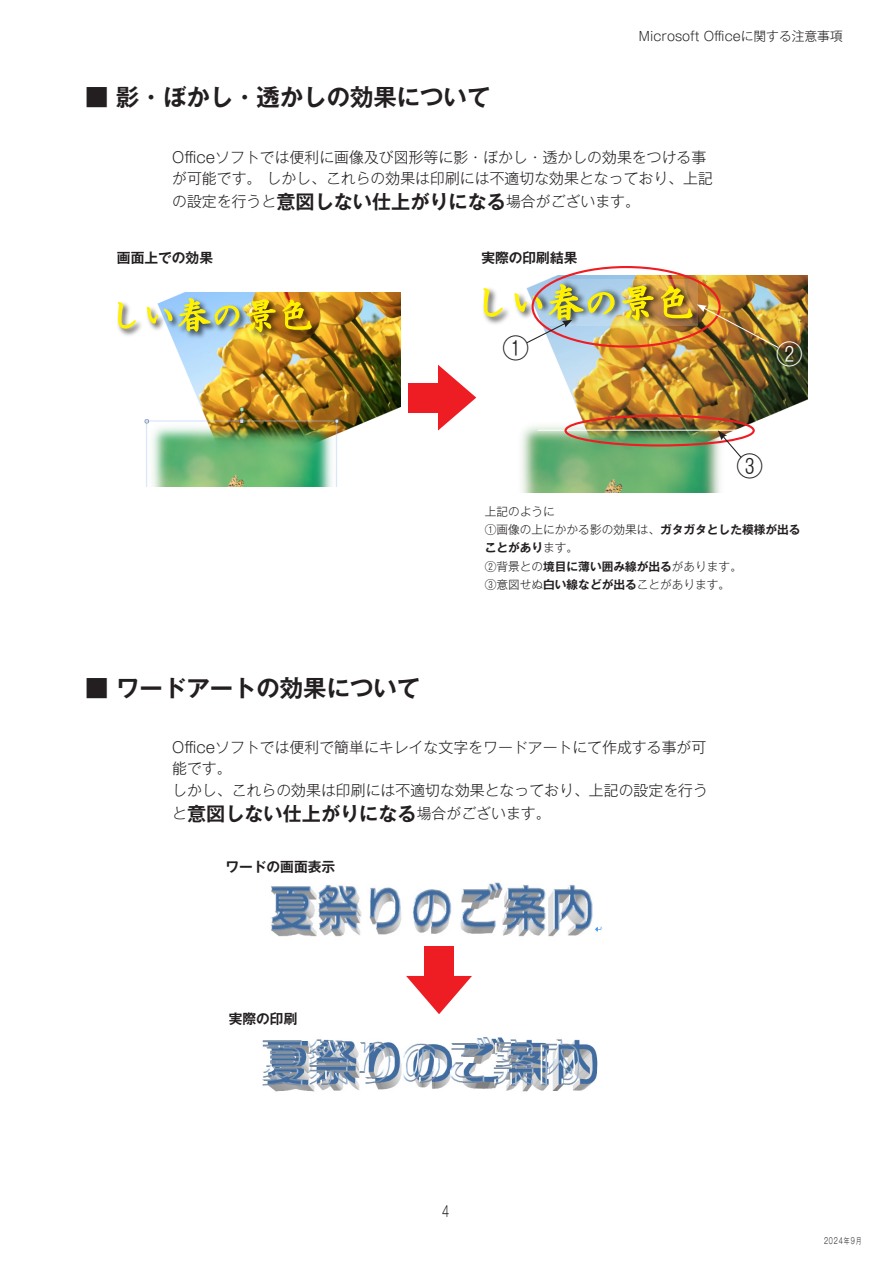
<style>
.page{position:relative;width:893px;height:1263px;background:#fff}
.page>*{position:absolute;margin:0;border:0;box-sizing:border-box;transform-origin:0 0}
.t1{font:300 26.55px "Gothic MB101 Pr 6";color:#231f20}
.t2{font:300 26.55px "Gothic MB101 Pr 6";color:#fff}
.t3{font:700 23.4px "Gothic MB101 Pro De";color:#231f20}
.t4{font:700 19.2px "Gothic MB101 Pro De";color:#231f20}
.t5{font:300 14.85px/21.3px "Gothic MB101 Pr 6";color:#231f20}
.t6{font:300 14.85px "Gothic MB101 Pr 6";color:#231f20;scale:.69 1}
.t7{font:700 13.8px "Gothic MB101 Pro De";color:#231f20}
.t8{font:300 12.75px "Gothic MB101 Pr 6";color:#231f20}
.t9{font:300 11.7px/18px "Gothic MB101 Pr 6";color:#231f20}
.t10{font:700 11.7px "Gothic MB101 Pro De";color:#231f20}
.t11{font:300 8.55px "Gothic MB101 Pr 6";letter-spacing:.15em;color:#231f20;scale:.7 1}
.s1{font-family:"Gothic MB101 Pro De";font-weight:700;font-size:19.2px}
.s2{font-family:"Gothic MB101 Pro De";font-weight:700}
.s3{font-family:"Gothic MB101 Pr 6";font-weight:300}
.s4{font-family:"Gothic MB101 Pr 6";font-weight:300;font-size:14.85px}
</style>
<div class="page">
<img style="left:271px;top:882px;width:331px;height:55px">
<img style="left:262px;top:1037px;width:336px;height:55px">
<div style="left:424px;top:946px;width:30px;height:34px;background:#ee1d23"></div>
<svg style="left:406px;top:976px;width:66px;height:38px"></svg>
<img style="left:144px;top:292px;width:256px;height:195px">
<img style="left:117px;top:294px;width:205px;height:49px">
<svg style="left:118px;top:302px;width:18px;height:27px"></svg>
<svg style="left:147px;top:298px;width:92px;height:34px;background:#b5caa5"></svg>
<svg style="left:246px;top:299px;width:30px;height:33px"></svg>
<svg style="left:282px;top:300px;width:30px;height:30px"></svg>
<img style="left:521px;top:276px;width:286px;height:217px">
<img style="left:485px;top:280px;width:42px;height:44px">
<svg style="left:483px;top:288px;width:20px;height:29px"></svg>
<img style="left:527px;top:277px;width:178px;height:52px">
<svg style="left:622px;top:285px;width:32px;height:36px"></svg>
<hr style="left:538px;top:430px;width:210px;height:1px;background:#fff">
<div style="left:408px;top:383px;width:34px;height:29px;background:#ee1d23"></div>
<svg style="left:438px;top:365px;width:38px;height:66px"></svg>
<div style="left:564px;top:415px;width:191px;height:31px;border:2px solid #ee1d23;border-radius:50%"></div>
<img style="left:514px;top:284px;width:101px;height:60px">
<svg style="left:718px;top:430px;width:25px;height:29px"></svg>
<img style="left:661px;top:286px;width:118px;height:63px">
<h2 class="t3" style="left:85px;top:77px;width:407px">■ 影・ぼかし・透かしの効果について</h2>
<p class="t8" style="left:639px;top:26px;width:205px">Microsoft Officeに関する注意事項</p>
<p class="t5" style="left:172px;top:145px;width:542px">Officeソフトでは便利に画像及び図形等に影・ぼかし・透かしの効果をつける事が可能です。 しかし、これらの効果は印刷には不適切な効果となっており、上記</p>
<p class="t5" style="left:172px;top:190px;width:469px">の設定を行うと<span class="s1">意図しない仕上がりになる</span>場合がございます。</p>
<p class="t7" style="left:117px;top:246px;width:98px">画面上での効果</p>
<p class="t7" style="left:481px;top:246px;width:111px">実際の印刷結果　</p>
<h1 class="t1" style="left:503px;top:326px;width:28px">①</h1>
<h1 class="t2" style="left:776px;top:332px;width:28px">②</h1>
<h1 class="t1" style="left:736px;top:444px;width:28px">③</h1>
<h2 class="t3" style="left:85px;top:668px;width:337px">■ ワードアートの効果について</h2>
<p class="t9" style="left:485px;top:502px;width:317px">上記のように<br>①画像の上にかかる影の効果は、<span class="s2">ガタガタとした模様が出る</span></p>
<p class="t10" style="left:485px;top:538px;width:95px">ことがあり<span class="s3">ます。</span></p>
<p class="t9" style="left:485px;top:556px;width:259px">②背景との<span class="s2">境目に薄い囲み線が出る</span>があります。<br>③意図せぬ<span class="s2">白い線などが出る</span>ことがあります。</p>
<p class="t5" style="left:172px;top:735px;width:537px">Officeソフトでは便利で簡単にキレイな文字をワードアートにて作成する事が可能です。<br>しかし、これらの効果は印刷には不適切な効果となっており、上記の設定を行う</p>
<p class="t4" style="left:172px;top:797px;width:380px"><span class="s4">と</span>意図しない仕上がりになる<span class="s4">場合がございます。</span></p>
<p class="t7" style="left:225px;top:855px;width:111px">ワードの︎画面表示</p>
<p class="t7" style="left:229px;top:1007px;width:70px">実際の印刷</p>
<p class="t6" style="left:432px;top:1198px;width:27px">　4</p>
<p class="t11" style="left:824px;top:1233px;width:55px">2024年9月</p>
</div>
